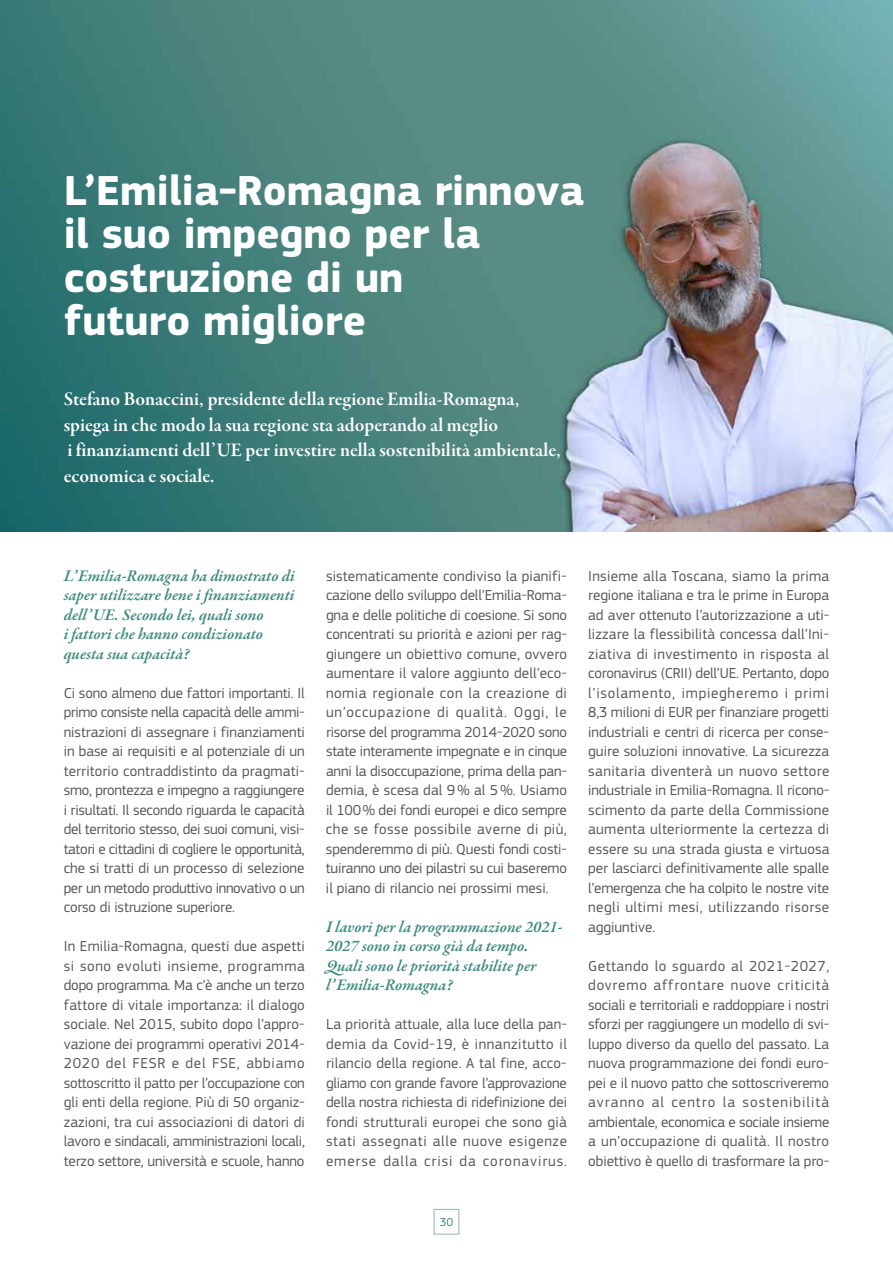
<style>
.page{position:relative;width:893px;height:1263px;background:#fff}
.page>*{position:absolute;margin:0;border:0;box-sizing:border-box;transform-origin:0 0}
.t1{font:700 43.5px/43.5px "EC Square Sans Pro";color:#fff}
.t2{font:19.5px/25.5px "Garamond Premr Pro Smbd Subh";color:#fff}
.t3{font:italic 600 16.5px/19.5px "Garamond Premr Pro";color:#3c897e}
.t4{font:15px/19.5px "EC Square Sans Pro";color:#575756;text-align:justify}
.t5{font:12px "EC Square Sans Pro";color:#3c897e}
</style>
<div class="page">
<div style="left:434px;top:1209px;width:25px;height:25px;border:1px solid #97b4ae"></div>
<img style="left:0;top:0;width:893px;height:531px">
<h1 class="t1" style="left:64px;top:170px;width:522px">L’Emilia-Romagna rinnova il suo impegno per la costruzione di un<br>futuro migliore</h1>
<h2 class="t2" style="left:64px;top:387px;width:499px">Stefano Bonaccini, presidente della regione Emilia-Romagna, spiega in che modo la sua regione sta adoperando al meglio<br>i finanziamenti dell’UE per investire nella sostenibilità ambientale, economica e sociale.</h2>
<p class="t3" style="left:64px;top:567px;width:232px">L’Emilia-Romagna ha dimostrato di saper utilizzare bene i finanziamenti dell’UE. Secondo lei, quali sono<br>i fattori che hanno condizionato questa sua capacità?</p>
<p class="t4" style="left:64px;top:683px;width:243px">Ci sono almeno due fattori importanti. Il primo consiste nella capacità delle ammi&shy;nistrazioni di assegnare i finanziamenti in base ai requisiti e al potenziale di un territorio contraddistinto da pragmati&shy;smo, prontezza e impegno a raggiungere i risultati. Il secondo riguarda le capacità del territorio stesso, dei suoi comuni, visi&shy;tatori e cittadini di cogliere le opportunità, che si tratti di un processo di selezione per un metodo produttivo innovativo o un corso di istruzione superiore.</p>
<p class="t4" style="left:64px;top:936px;width:243px">In Emilia-Romagna, questi due aspetti si sono evoluti insieme, programma dopo programma. Ma c’è anche un terzo fattore di vitale importanza: il dialogo sociale. Nel 2015, subito dopo l’appro&shy;vazione dei programmi operativi 2014- 2020 del FESR e del FSE, abbiamo sottoscritto il patto per l’occupazione con gli enti della regione. Più di 50 organiz&shy;zazioni, tra cui associazioni di datori di lavoro e sindacali, amministrazioni locali, terzo settore, università e scuole, hanno</p>
<p class="t4" style="left:326px;top:566px;width:243px">sistematicamente condiviso la pianifi&shy;cazione dello sviluppo dell’Emilia-Roma&shy;gna e delle politiche di coesione. Si sono concentrati su priorità e azioni per rag&shy;giungere un obiettivo comune, ovvero aumentare il valore aggiunto dell’eco&shy;nomia regionale con la creazione di un’occupazione di qualità. Oggi, le risorse del programma 2014-2020 sono state interamente impegnate e in cinque anni la disoccupazione, prima della pan&shy;demia, è scesa dal 9 % al 5 %. Usiamo il 100% dei fondi europei e dico sempre che se fosse possibile averne di più, spenderemmo di più. Questi fondi costi&shy;tuiranno uno dei pilastri su cui baseremo il piano di rilancio nei prossimi mesi.</p>
<p class="t3" style="left:326px;top:918px;width:239px">I lavori per la programmazione 2021-<br>2027 sono in corso già da tempo.<br>Quali sono le priorità stabilite per l’Emilia-Romagna?</p>
<p class="t4" style="left:326px;top:1014px;width:243px">La priorità attuale, alla luce della pan&shy;demia da Covid-19, è innanzitutto il rilancio della regione. A tal fine, acco&shy;gliamo con grande favore l’approvazione della nostra richiesta di ridefinizione dei fondi strutturali europei che sono già stati assegnati alle nuove esigenze emerse dalla crisi da coronavirus.</p>
<p class="t5" style="left:440px;top:1215px;width:15px">30</p>
<p class="t4" style="left:588px;top:566px;width:243px">Insieme alla Toscana, siamo la prima regione italiana e tra le prime in Europa ad aver ottenuto l’autorizzazione a uti&shy;lizzare la flessibilità concessa dall’Ini&shy;ziativa di investimento in risposta al coronavirus (CRII) dell’UE. Pertanto, dopo l’isolamento, impiegheremo i primi 8,3 milioni di EUR per finanziare progetti industriali e centri di ricerca per conse&shy;guire soluzioni innovative. La sicurezza sanitaria diventerà un nuovo settore industriale in Emilia-Romagna. Il ricono&shy;scimento da parte della Commissione aumenta ulteriormente la certezza di essere su una strada giusta e virtuosa per lasciarci definitivamente alle spalle l’emergenza che ha colpito le nostre vite negli ultimi mesi, utilizzando risorse aggiuntive.</p>
<p class="t4" style="left:588px;top:956px;width:243px">Gettando lo sguardo al 2021-2027, dovremo affrontare nuove criticità sociali e territoriali e raddoppiare i nostri sforzi per raggiungere un modello di svi&shy;luppo diverso da quello del passato. La nuova programmazione dei fondi euro&shy;pei e il nuovo patto che sottoscriveremo avranno al centro la sostenibilità ambientale, economica e sociale insieme a un’occupazione di qualità. Il nostro obiettivo è quello di trasformare la pro-</p>
</div>
